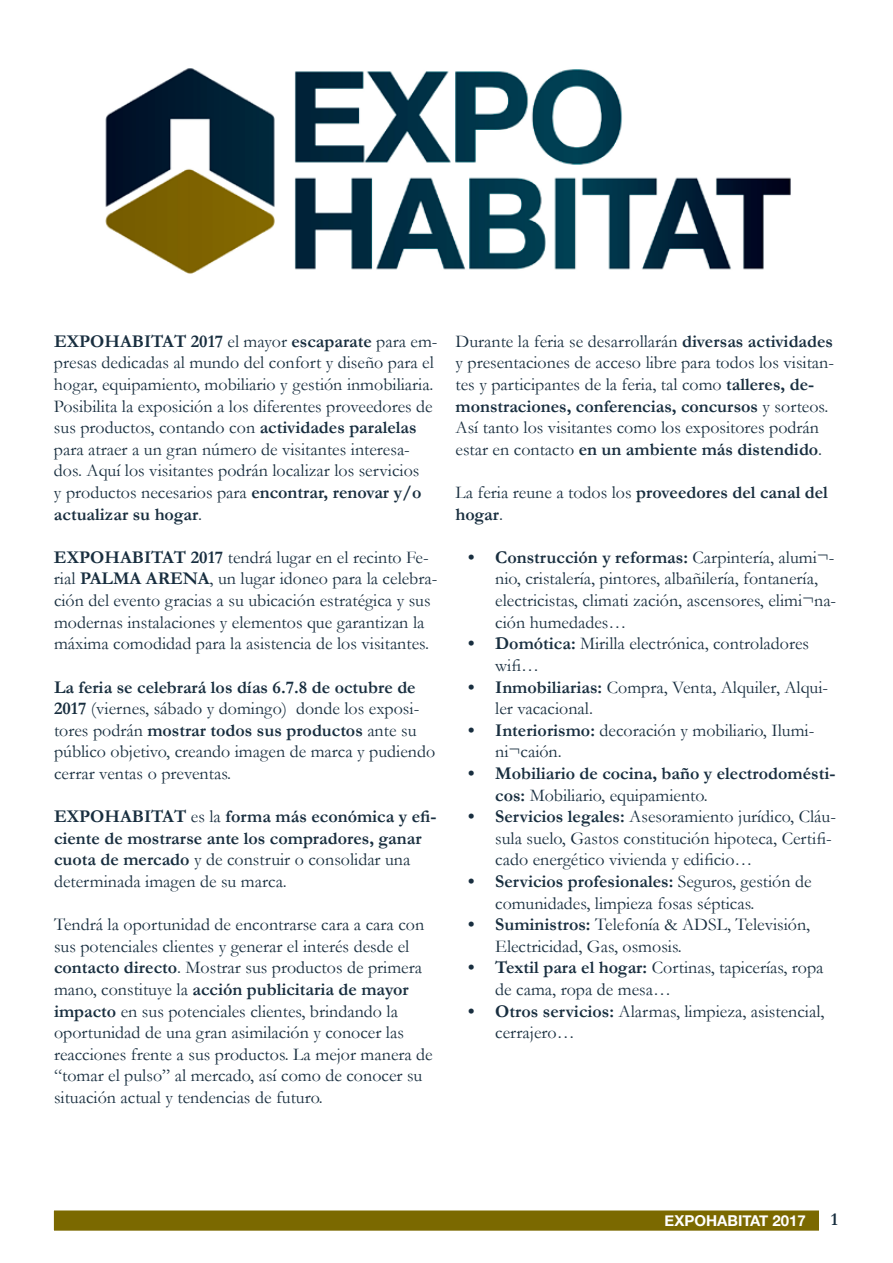
<style>
.page{position:relative;width:893px;height:1263px;background:#fff}
.page>*{position:absolute;margin:0;border:0;box-sizing:border-box;transform-origin:0 0}
.t1{font:18px/21.6px "Garamond";color:#182e3f}
.t2{font:700 18px/21.6px "Garamond";color:#182e3f}
.t3{font:700 15px "Helvetica Neue";color:#fff}
.s1{font-weight:700}
.s2{font-weight:400}
</style>
<div class="page">
<div style="left:52px;top:1209px;width:768px;height:23px;background:#7b6900;border:2px solid #fff"></div>
<img style="left:105px;top:68px;width:686px;height:206px">
<p class="t1" style="left:54px;top:330px;width:385px"><span class="s1">EXPOHABITAT 2017</span> el mayor <span class="s1">escaparate</span> para em&shy;presas dedicadas al mundo del confort y diseño para el hogar, equipamiento, mobiliario y gestión inmobiliaria.<br>Posibilita la exposición a los diferentes proveedores de sus productos, contando con <span class="s1">actividades paralelas </span>para atraer a un gran número de visitantes interesa&shy;dos. Aquí los visitantes podrán localizar los servicios<br>y productos necesarios para <span class="s1">encontrar, renovar y/o actualizar su hogar</span>.</p>
<p class="t1" style="left:54px;top:546px;width:385px"><span class="s1">EXPOHABITAT 2017</span> tendrá lugar en el recinto Fe&shy;rial <span class="s1">PALMA ARENA</span>, un lugar idoneo para la celebra&shy;ción del evento gracias a su ubicación estratégica y sus modernas instalaciones y elementos que garantizan la máxima comodidad para la asistencia de los visitantes.</p>
<p class="t1" style="left:54px;top:676px;width:383px"><span class="s1">La feria se celebrará los días 6.7.8 de octubre de 2017</span> (viernes, sábado y domingo) donde los exposi&shy;tores podrán <span class="s1">mostrar todos sus productos</span> ante su público objetivo, creando imagen de marca y pudiendo cerrar ventas o preventas.</p>
<p class="t2" style="left:54px;top:805px;width:384px">EXPOHABITAT <span class="s2">es la</span> forma más económica y efi&shy;ciente de mostrarse ante los compradores, ganar cuota de mercado <span class="s2">y de construir o consolidar una determinada imagen de su marca.</span></p>
<p class="t1" style="left:54px;top:913px;width:380px">Tendrá la oportunidad de encontrarse cara a cara con sus potenciales clientes y generar el interés desde el <span class="s1">contacto directo</span>. Mostrar sus productos de primera mano, constituye la <span class="s1">acción publicitaria de mayor impacto</span> en sus potenciales clientes, brindando la oportunidad de una gran asimilación y conocer las reacciones frente a sus productos. La mejor manera de “tomar el pulso” al mercado, así como de conocer su situación actual y tendencias de futuro.</p>
<p class="t1" style="left:455px;top:330px;width:380px">Durante la feria se desarrollarán <span class="s1">diversas actividades </span>y presentaciones de acceso libre para todos los visitan&shy;tes y participantes de la feria, tal como <span class="s1">talleres, de&shy;monstraciones, conferencias, concursos</span> y sorteos.<br>Así tanto los visitantes como los expositores podrán estar en contacto <span class="s1">en un ambiente más distendido</span>.</p>
<p class="t2" style="left:455px;top:481px;width:374px"><span class="s2">La feria reune a todos los</span> proveedores del canal del hogar<span class="s2">.</span></p>
<p class="t1" style="left:495px;top:546px;width:343px;text-indent:-27px"><span class="s1">• Construcción y reformas:</span> Carpintería, alumi¬- nio, cristalería, pintores, albañilería, fontanería, electricistas, climati zación, ascensores, elimi¬na&shy;ción humedades…</p>
<p class="t1" style="left:495px;top:633px;width:315px;text-indent:-27px"><span class="s1">• Domótica:</span> Mirilla electrónica, controladores wifi…</p>
<p class="t1" style="left:495px;top:676px;width:334px;text-indent:-27px"><span class="s1">• Inmobiliarias:</span> Compra, Venta, Alquiler, Alqui&shy;ler vacacional.</p>
<p class="t1" style="left:495px;top:719px;width:321px;text-indent:-27px"><span class="s1">• Interiorismo:</span> decoración y mobiliario, Ilumi&shy;ni¬caión.</p>
<p class="t2" style="left:495px;top:762px;width:342px;text-indent:-27px">• Mobiliario de cocina, baño y electrodomésti&shy;cos: <span class="s2">Mobiliario, equipamiento.</span></p>
<p class="t1" style="left:495px;top:805px;width:342px;text-indent:-27px"><span class="s1">• Servicios legales:</span> Asesoramiento jurídico, Cláu&shy;sula suelo, Gastos constitución hipoteca, Certifi&shy;cado energético vivienda y edificio…</p>
<p class="t1" style="left:495px;top:870px;width:318px;text-indent:-27px"><span class="s1">• Servicios profesionales:</span> Seguros, gestión de comunidades, limpieza fosas sépticas.</p>
<p class="t1" style="left:495px;top:913px;width:317px;text-indent:-27px"><span class="s1">• Suministros:</span> Telefonía &amp; ADSL, Televisión,<br>Electricidad, Gas, osmosis.</p>
<p class="t1" style="left:495px;top:957px;width:330px;text-indent:-27px"><span class="s1">• Textil para el hogar:</span> Cortinas, tapicerías, ropa de cama, ropa de mesa…</p>
<p class="t1" style="left:495px;top:1000px;width:331px;text-indent:-27px"><span class="s1">• Otros servicios:</span> Alarmas, limpieza, asistencial, cerrajero…</p>
<p class="t3" style="left:665px;top:1208px;width:143px">EXPOHABITAT 2017</p>
<p class="t2" style="left:831px;top:1208px;width:9px">1</p>
</div>
